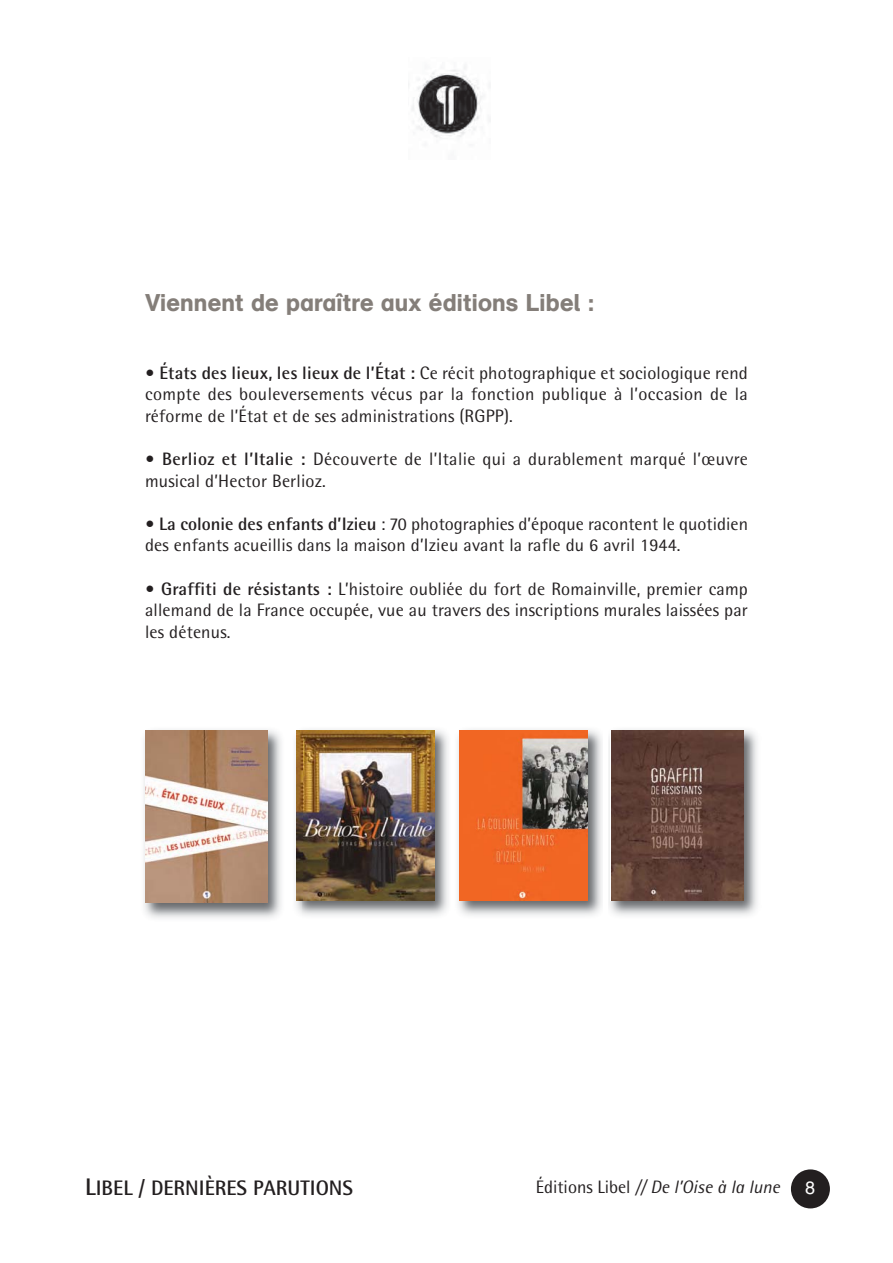
<style>
.page{position:relative;width:893px;height:1263px;background:#fff}
.page>*{position:absolute;margin:0;border:0;box-sizing:border-box;transform-origin:0 0}
.t1{font:24px "AG Schoolbook Medium A";letter-spacing:.01em;color:#847e79}
.t2{font:700 21px "Rotis Semi Sans Std";color:#231f20}
.t3{font:18px/21.6px "Rotis Semi Sans Std";letter-spacing:.01em;color:#231f20;text-align:justify}
.t4{font:italic 18px "Rotis Semi Sans Std";color:#231f20}
.t5{font:18px "Helvetica";color:#fff}
.s1{font-weight:700}
.s2{font-size:24px}
.s3{font-style:normal}
</style>
<div class="page">
<div style="left:791px;top:1169px;width:39px;height:39px;background:#231f20;border-radius:50%"></div>
<img style="left:608px;top:729px;width:149px;height:187px">
<img style="left:611px;top:730px;width:132px;height:170px">
<img style="left:302px;top:729px;width:300px;height:187px">
<img style="left:302px;top:730px;width:132px;height:171px">
<img style="left:453px;top:729px;width:1px;height:187px">
<img style="left:459px;top:730px;width:129px;height:171px">
<img style="left:144px;top:730px;width:137px;height:188px">
<img style="left:295px;top:742px;width:7px;height:172px">
<img style="left:296px;top:730px;width:6px;height:171px">
<img style="left:146px;top:730px;width:121px;height:173px">
<img style="left:408px;top:66px;width:82px;height:71px">
<h1 class="t1" style="left:145px;top:294px;width:451px">Viennent de paraître aux éditions Libel :</h1>
<p class="t3" style="left:145px;top:363px;width:604px"><span class="s1">• États des lieux, les lieux de l’État :</span> Ce récit photographique et sociologique rend compte des bouleversements vécus par la fonction publique à l’occasion de la réforme de l’État et de ses administrations (RGPP).</p>
<p class="t3" style="left:145px;top:450px;width:604px"><span class="s1">• Berlioz et l’Italie :</span> Découverte de l’Italie qui a durablement marqué l’œuvre musical d’Hector Berlioz.</p>
<p class="t3" style="left:145px;top:515px;width:604px"><span class="s1">• La colonie des enfants d’Izieu</span> : 70 photographies d’époque racontent le quotidien des enfants acueillis dans la maison d’Izieu avant la rafle du 6 avril 1944.</p>
<p class="t3" style="left:145px;top:579px;width:604px"><span class="s1">• Graffiti de résistants :</span> L’histoire oubliée du fort de Romainville, premier camp allemand de la France occupée, vue au travers des inscriptions murales laissées par les détenus.</p>
<p class="t2" style="left:85px;top:1180px;width:270px"><span class="s2">L</span>IBEL / DERNIÈRES PARUTIONS</p>
<p class="t4" style="left:536px;top:1179px;width:246px"><span class="s3">Éditions Libel</span> // De l’Oise à la lune</p>
<p class="t5" style="left:805px;top:1180px;width:12px">8</p>
</div>
